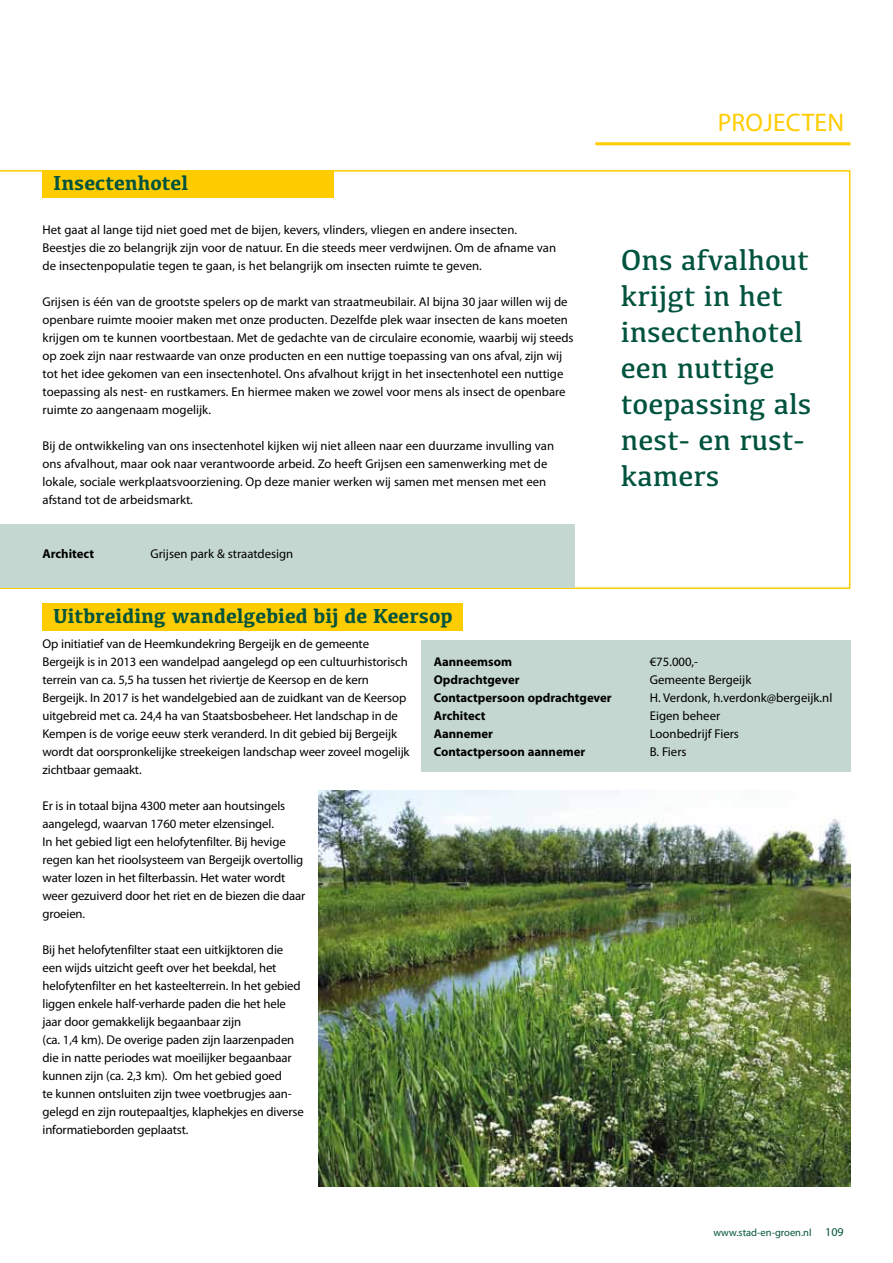
<style>
.page{position:relative;width:893px;height:1263px;background:#fff}
.page>*{position:absolute;margin:0;border:0;box-sizing:border-box;transform-origin:0 0}
.t1{font:30px/36px "Kefa";color:#00533d}
.t2{font:25.5px "Myriad Pro";letter-spacing:.01em;color:#fc0}
.t3{font:700 21px "Kefa";color:#00533d}
.t4{font:12.75px/18px "Myriad Pro";letter-spacing:-.005em;color:#000}
.t5{font:700 12.75px "Myriad Pro";color:#000}
.t6{font:10.5px "Myriad Pro";color:#00533d}
.s1{font-size:12px}
</style>
<div class="page">
<hr style="left:595px;top:142px;width:255px;height:3px;background:#fc0">
<svg style="left:0;top:170px;width:850px;height:419px"></svg>
<div style="left:0;top:524px;width:574px;height:64px;background:#c4d7d1"></div>
<div style="left:421px;top:640px;width:429px;height:132px;background:#c4d7d1"></div>
<div style="left:43px;top:170px;width:291px;height:27px;background:#fc0"></div>
<div style="left:43px;top:603px;width:420px;height:27px;background:#fc0"></div>
<img style="left:319px;top:791px;width:531px;height:395px">
<h3 class="t3" style="left:53px;top:169px;width:137px">Insectenhotel</h3>
<p class="t4" style="left:43px;top:221px;width:515px">Het gaat al lange tijd niet goed met de bijen, kevers, vlinders, vliegen en andere insecten.<br>Beestjes die zo belangrijk zijn voor de natuur. En die steeds meer verdwijnen. Om de afname van de insectenpopulatie tegen te gaan, is het belangrijk om insecten ruimte te geven.</p>
<p class="t4" style="left:43px;top:293px;width:533px">Grijsen is één van de grootste spelers op de markt van straatmeubilair. Al bijna 30 jaar willen wij de openbare ruimte mooier maken met onze producten. Dezelfde plek waar insecten de kans moeten krijgen om te kunnen voortbestaan. Met de gedachte van de circulaire economie, waarbij wij steeds op zoek zijn naar restwaarde van onze producten en een nuttige toepassing van ons afval, zijn wij tot het idee gekomen van een insectenhotel. Ons afvalhout krijgt in het insectenhotel een nuttige toepassing als nest- en rustkamers. En hiermee maken we zowel voor mens als insect de openbare ruimte zo aangenaam mogelijk.</p>
<p class="t4" style="left:43px;top:437px;width:513px">Bij de ontwikkeling van ons insectenhotel kijken wij niet alleen naar een duurzame invulling van ons afvalhout, maar ook naar verantwoorde arbeid. Zo heeft Grijsen een samenwerking met de lokale, sociale werkplaatsvoorziening. Op deze manier werken wij samen met mensen met een afstand tot de arbeidsmarkt.</p>
<p class="t5" style="left:43px;top:545px;width:53px">Architect</p>
<p class="t4" style="left:151px;top:545px;width:144px">Grijsen park &amp; straatdesign</p>
<h3 class="t3" style="left:53px;top:602px;width:401px">Uitbreiding wandelgebied bij de Keersop</h3>
<h2 class="t2" style="left:718px;top:107px;width:128px">PROJECTEN</h2>
<h1 class="t1" style="left:621px;top:241px;width:192px">Ons afvalhout krijgt in het insectenhotel een nuttige toepassing als nest- en rust&shy;kamers</h1>
<p class="t4" style="left:43px;top:635px;width:369px">Op initiatief van de Heemkundekring Bergeijk en de gemeente Bergeijk is in 2013 een wandelpad aangelegd op een cultuurhistorisch terrein van ca. 5,5 ha tussen het riviertje de Keersop en de kern Bergeijk. In 2017 is het wandelgebied aan de zuidkant van de Keersop uitgebreid met ca. 24,4 ha van Staatsbosbeheer. Het landschap in de Kempen is de vorige eeuw sterk veranderd. In dit gebied bij Bergeijk wordt dat oorspronkelijke streekeigen landschap weer zoveel mogelijk zichtbaar gemaakt.</p>
<p class="t4" style="left:43px;top:797px;width:264px">Er is in totaal bijna 4300 meter aan houtsingels aangelegd, waarvan 1760 meter elzensingel.<br>In het gebied ligt een helofytenfilter. Bij hevige regen kan het rioolsysteem van Bergeijk overtollig water lozen in het filterbassin. Het water wordt weer gezuiverd door het riet en de biezen die daar groeien.</p>
<p class="t4" style="left:43px;top:941px;width:263px">Bij het helofytenfilter staat een uitkijktoren die een wijds uitzicht geeft over het beekdal, het helofytenfilter en het kasteelterrein. In het gebied liggen enkele half-verharde paden die het hele jaar door gemakkelijk begaanbaar zijn<br>(ca. 1,4 km). De overige paden zijn laarzenpaden die in natte periodes wat moeilijker begaanbaar kunnen zijn (ca. 2,3 km). Om het gebied goed<br>te kunnen ontsluiten zijn twee voetbrugjes aan&shy;gelegd en zijn routepaaltjes, klaphekjes en diverse informatieborden geplaatst.</p>
<p class="t5" style="left:434px;top:653px;width:80px">Aanneemsom</p>
<p class="t4" style="left:650px;top:653px;width:50px">€75.000,-</p>
<p class="t5" style="left:434px;top:671px;width:87px">Opdrachtgever</p>
<p class="t4" style="left:650px;top:671px;width:103px">Gemeente Bergeijk</p>
<p class="t5" style="left:434px;top:689px;width:180px">Contactpersoon opdrachtgever</p>
<p class="t4" style="left:650px;top:689px;width:184px">H. Verdonk, h.verdonk@bergeijk.nl</p>
<p class="t5" style="left:434px;top:707px;width:53px">Architect</p>
<p class="t4" style="left:650px;top:707px;width:72px">Eigen beheer</p>
<p class="t5" style="left:434px;top:725px;width:61px">Aannemer</p>
<p class="t4" style="left:650px;top:725px;width:91px">Loonbedrijf Fiers</p>
<p class="t5" style="left:434px;top:743px;width:153px">Contactpersoon aannemer</p>
<p class="t4" style="left:650px;top:743px;width:38px">B. Fiers</p>
<p class="t6" style="left:713px;top:1226px;width:132px">www.stad-en-groen.nl <span class="s1">109</span></p>
</div>
